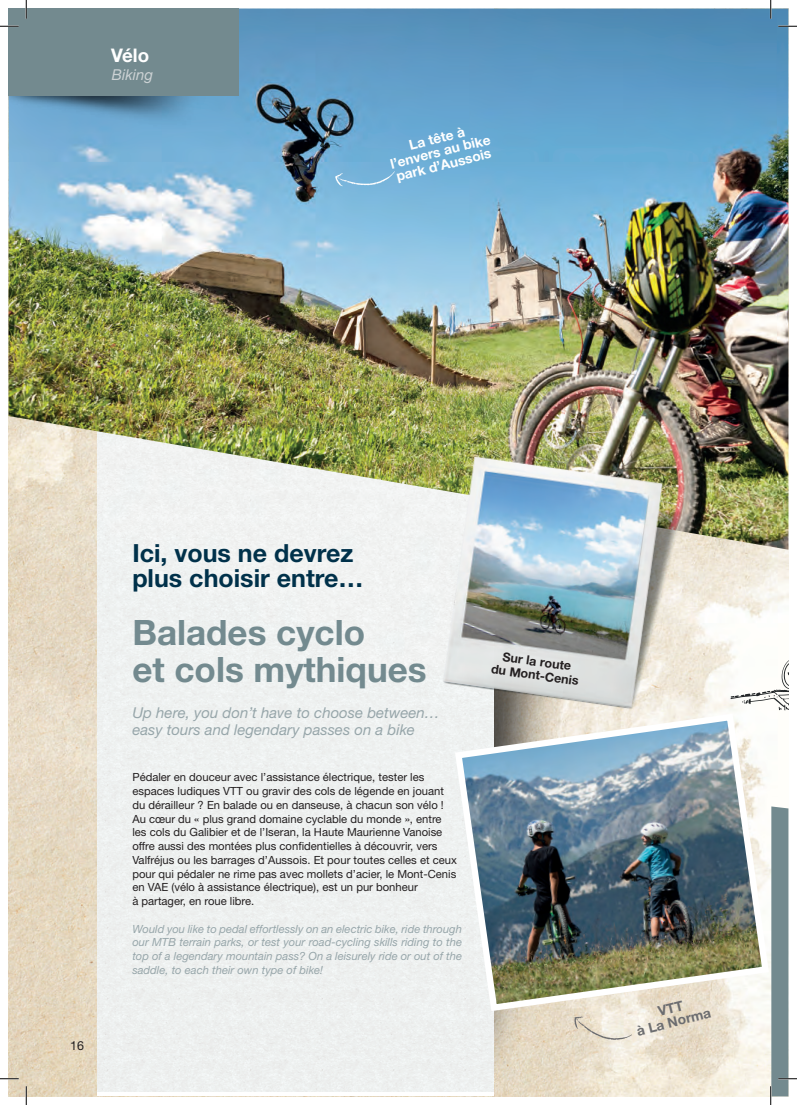
<style>
.page{position:relative;width:797px;height:1105px;background:#fff}
.page>*{position:absolute;margin:0;border:0;box-sizing:border-box;transform-origin:0 0}
.t1{font:700 35px/37.5px "Helvetica Neue LT Std";color:#738a8f}
.t2{font:700 25px/25px "Helvetica Neue LT Std";color:#00314a}
.t3{font:700 18.75px "Helvetica Neue LT Std";color:#fff}
.t4{font:italic 15px/17.5px "Helvetica Neue LT Std";color:#97a6aa}
.t5{font:italic 15px "Helvetica Neue LT Std";color:#ccd2d4}
.t6{font:700 13.75px/13.8px "Helvetica Neue LT Std";color:#fff;text-align:center}
.t7{font:700 13.75px/13.8px "Helvetica Neue LT Std";color:#6c6d70;text-align:center}
.t8{font:700 12.5px/13.8px "Helvetica Neue LT Std";color:#231f20;text-align:center}
.t9{font:12.5px "Helvetica Neue LT Std";color:#231f20}
.t10{font:11.25px/13.8px "Helvetica Neue LT Std";color:#231f20}
.t11{font:italic 11.25px/13.8px "Helvetica Neue LT Std";color:#97a6aa;text-align:justify}
</style>
<div class="page">
<img style="left:9px;top:550px;width:761px;height:546px">
<img style="left:716px;top:550px;width:72px;height:161px">
<img style="left:493px;top:1015px;width:107px;height:64px">
<div style="left:97px;top:550px;width:396px;height:542px;background:#eef1f0"></div>
<img style="left:9px;top:9px;width:779px;height:541px">
<svg style="left:335px;top:171px;width:60px;height:15px"></svg>
<img style="left:451px;top:710px;width:321px;height:305px">
<img style="left:439px;top:451px;width:253px;height:270px">
<img style="left:9px;top:96px;width:196px;height:33px">
<div style="left:9px;top:9px;width:229px;height:87px;background:#738a8f"></div>
<svg style="left:730px;top:618px;width:58px;height:92px"></svg>
<svg style="left:574px;top:1016px;width:58px;height:24px"></svg>
<svg style="left:0;top:25px;width:19px;height:2px"></svg>
<svg style="left:778px;top:25px;width:19px;height:2px"></svg>
<svg style="left:0;top:1078px;width:19px;height:1px"></svg>
<svg style="left:25px;top:0;width:2px;height:19px"></svg>
<svg style="left:25px;top:1086px;width:2px;height:19px"></svg>
<svg style="left:770px;top:0;width:1px;height:19px"></svg>
<svg style="left:770px;top:806px;width:27px;height:299px"></svg>
<h3 class="t3" style="left:111px;top:43px;width:39px">Vélo</h3>
<h3 class="t5" style="left:112px;top:66px;width:43px">Biking</h3>
<p class="t6" style="left:385px;top:143px;width:104px;rotate:-14deg">La tête à l’envers au bike park d’Aussois</p>
<p class="t9" style="left:70px;top:1038px;width:15px">16</p>
<h2 class="t2" style="left:132px;top:540px;width:232px">Ici, vous ne devrez plus choisir entre…</h2>
<h1 class="t1" style="left:132px;top:613px;width:296px">Balades cyclo<br>et cols mythiques</h1>
<h3 class="t4" style="left:132px;top:703px;width:309px">Up here, you don’t have to choose between… easy tours and legendary passes on a bike</h3>
<p class="t10" style="left:132px;top:770px;width:326px">Pédaler en douceur avec l’assistance électrique, tester les espaces ludiques VTT ou gravir des cols de légende en jouant du dérailleur ? En balade ou en danseuse, à chacun son vélo !<br>Au cœur du « plus grand domaine cyclable du monde », entre les cols du Galibier et de l’Iseran, la Haute Maurienne Vanoise offre aussi des montées plus confidentielles à découvrir, vers Valfréjus ou les barrages d’Aussois. Et pour toutes celles et ceux pour qui pédaler ne rime pas avec mollets d’acier, le Mont-Cenis en VAE (vélo à assistance électrique), est un pur bonheur<br>à partager, en roue libre.</p>
<p class="t11" style="left:132px;top:921px;width:331px">Would you like to pedal effortlessly on an electric bike, ride through our MTB terrain parks, or test your road-cycling skills riding to the top of a legendary mountain pass? On a leisurely ride or out of the saddle, to each their own type of bike!</p>
<p class="t8" style="left:494px;top:648px;width:90px;rotate:8deg">Sur la route<br>du Mont-Cenis</p>
<p class="t7" style="left:632px;top:1010px;width:77px;rotate:-14deg">VTT<br>à La Norma</p>
</div>
